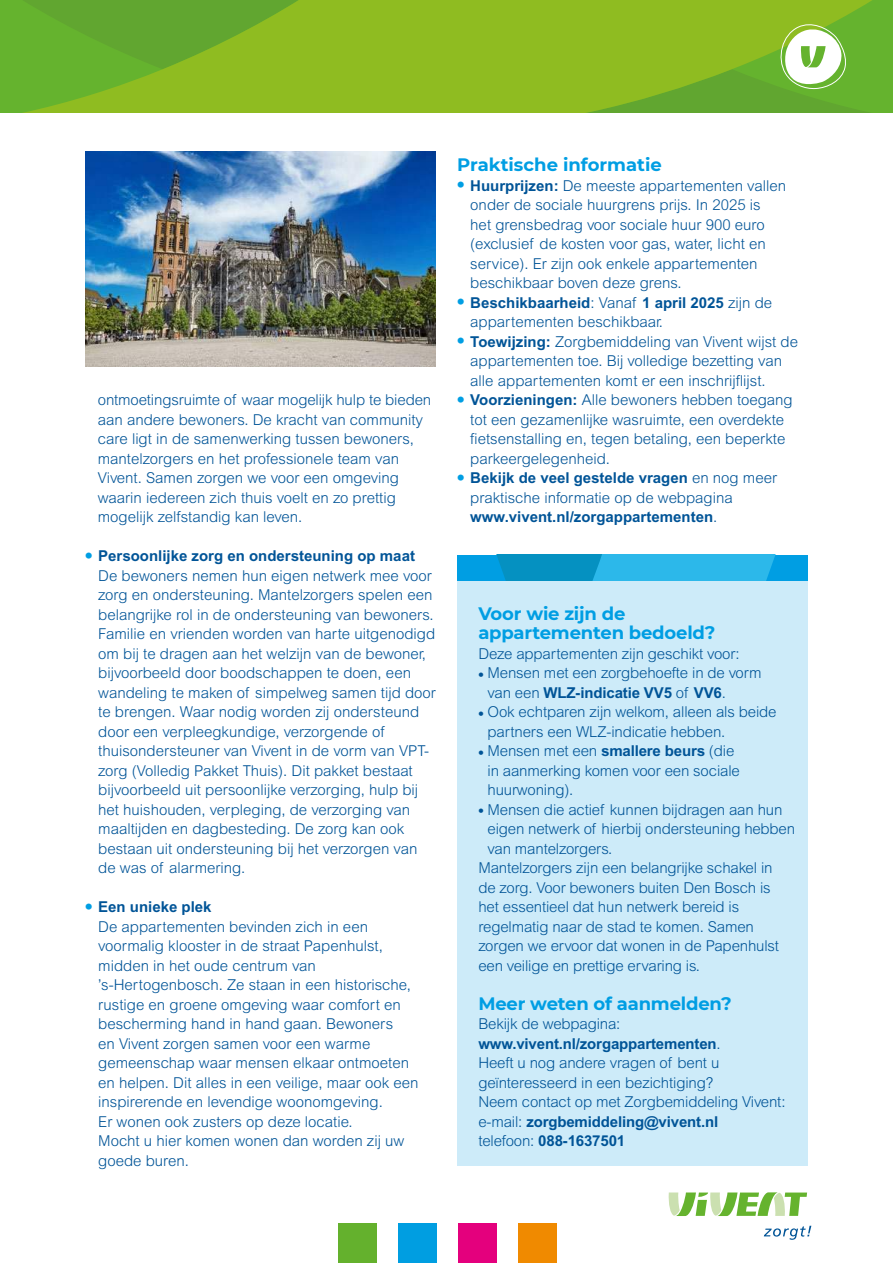
<style>
.page{position:relative;width:893px;height:1263px;background:#fff}
.page>*{position:absolute;margin:0;border:0;box-sizing:border-box;transform-origin:0 0}
.t1{font:700 18px/19.5px "Montserrat";letter-spacing:-.01em;color:#009ee3}
.t2{font:300 15px/19.5px "Arial MT Std";color:#005497}
.t3{font:700 15px/19.5px "Arial MT Std";color:#005497}
.s1{font-weight:700;font-size:21px;color:#009ee3}
.s2{font-weight:700}
.s3{font-size:21px;color:#009ee3}
.s4{font-weight:300}
</style>
<div class="page">
<svg style="left:0;top:0;width:893px;height:113px;background:#7fb626"></svg>
<svg style="left:444px;top:21px;width:449px;height:92px;background:#87bb31"></svg>
<div style="left:457px;top:581px;width:351px;height:585px;background:#cdebf9"></div>
<img style="left:85px;top:152px;width:351px;height:214px">
<svg style="left:457px;top:555px;width:351px;height:26px;background:#17a7dd"></svg>
<div style="left:338px;top:1224px;width:38px;height:39px;background:#64b12d"></div>
<div style="left:398px;top:1224px;width:39px;height:39px;background:#009ee1"></div>
<div style="left:458px;top:1224px;width:39px;height:39px;background:#e4007d"></div>
<div style="left:518px;top:1224px;width:39px;height:39px;background:#f08a00"></div>
<svg style="left:669px;top:1192px;width:138px;height:24px"></svg>
<svg style="left:764px;top:1226px;width:47px;height:14px"></svg>
<p class="t2" style="left:98px;top:391px;width:335px">ontmoetingsruimte of waar mogelijk hulp te bieden aan andere bewoners. De kracht van community care ligt in de samenwerking tussen bewoners, mantelzorgers en het professionele team van Vivent. Samen zorgen we voor een omgeving waarin iedereen zich thuis voelt en zo prettig mogelijk zelfstandig kan leven.</p>
<p class="t2" style="left:98px;top:547px;width:339px;text-indent:-13px"><span class="s1">•</span> <span class="s2">Persoonlijke zorg en ondersteuning op maat </span>De bewoners nemen hun eigen netwerk mee voor zorg en ondersteuning. Mantelzorgers spelen een belangrijke rol in de ondersteuning van bewoners.<br>Familie en vrienden worden van harte uitgenodigd om bij te dragen aan het welzijn van de bewoner, bijvoorbeeld door boodschappen te doen, een wandeling te maken of simpelweg samen tijd door te brengen. Waar nodig worden zij ondersteund door een verpleegkundige, verzorgende of thuisondersteuner van Vivent in de vorm van VPT&shy;zorg (Volledig Pakket Thuis). Dit pakket bestaat bijvoorbeeld uit persoonlijke verzorging, hulp bij het huishouden, verpleging, de verzorging van maaltijden en dagbesteding. De zorg kan ook bestaan uit ondersteuning bij het verzorgen van de was of alarmering.</p>
<p class="t2" style="left:98px;top:898px;width:322px;text-indent:-13px"><span class="s1">•</span> <span class="s2">Een unieke plek<br></span>De appartementen bevinden zich in een voormalig klooster in de straat Papenhulst, midden in het oude centrum van ’s-Hertogenbosch. Ze staan in een historische, rustige en groene omgeving waar comfort en bescherming hand in hand gaan. Bewoners<br>en Vivent zorgen samen voor een warme gemeenschap waar mensen elkaar ontmoeten en helpen. Dit alles in een veilige, maar ook een inspirerende en levendige woonomgeving.<br>Er wonen ook zusters op deze locatie.<br>Mocht u hier komen wonen dan worden zij uw goede buren.</p>
<p class="t1" style="left:457px;top:156px;width:206px">Praktische informatie</p>
<p class="t2" style="left:470px;top:177px;width:317px;text-indent:-13px"><span class="s1">•</span> <span class="s2">Huurprijzen:</span> De meeste appartementen vallen onder de sociale huurgrens prijs. In 2025 is<br>het grensbedrag voor sociale huur 900 euro (exclusief de kosten voor gas, water, licht en service). Er zijn ook enkele appartementen beschikbaar boven deze grens.</p>
<p class="t2" style="left:470px;top:294px;width:303px;text-indent:-13px"><span class="s1">•</span> <span class="s2">Beschikbaarheid</span>: Vanaf <span class="s2">1 april 2025</span> zijn de appartementen beschikbaar.</p>
<p class="t2" style="left:470px;top:333px;width:329px;text-indent:-13px"><span class="s1">•</span> <span class="s2">Toewijzing:</span> Zorgbemiddeling van Vivent wijst de appartementen toe. Bij volledige bezetting van alle appartementen komt er een inschrijflijst.</p>
<p class="t2" style="left:470px;top:391px;width:324px;text-indent:-13px"><span class="s1">•</span> <span class="s2">Voorzieningen:</span> Alle bewoners hebben toegang tot een gezamenlijke wasruimte, een overdekte fietsenstalling en, tegen betaling, een beperkte parkeergelegenheid.</p>
<p class="t3" style="left:470px;top:469px;width:308px;text-indent:-13px"><span class="s3">•</span> Bekijk de veel gestelde vragen <span class="s4">en nog meer praktische informatie op de webpagina </span>www.vivent.nl/zorgappartementen<span class="s4">.</span></p>
<p class="t1" style="left:478px;top:604px;width:239px">Voor wie zijn de appartementen bedoeld?</p>
<p class="t2" style="left:478px;top:645px;width:263px">Deze appartementen zijn geschikt voor:</p>
<p class="t2" style="left:487px;top:664px;width:276px;text-indent:-9px"><span class="s2">•</span> Mensen met een zorgbehoefte in de vorm van een <span class="s2">WLZ-indicatie VV5</span> of <span class="s2">VV6</span>.</p>
<p class="t2" style="left:487px;top:703px;width:291px;text-indent:-9px"><span class="s2">•</span> Ook echtparen zijn welkom, alleen als beide partners een WLZ-indicatie hebben.</p>
<p class="t2" style="left:487px;top:742px;width:254px;text-indent:-9px"><span class="s2">•</span> Mensen met een <span class="s2">smallere beurs</span> (die in aanmerking komen voor een sociale huurwoning).</p>
<p class="t2" style="left:478px;top:801px;width:306px"><span class="s2">•</span> Mensen die actief kunnen bijdragen aan hun</p>
<p class="t2" style="left:487px;top:820px;width:309px">eigen netwerk of hierbij ondersteuning hebben</p>
<p class="t2" style="left:487px;top:840px;width:126px">van mantelzorgers.</p>
<p class="t2" style="left:478px;top:859px;width:296px">Mantelzorgers zijn een belangrijke schakel in</p>
<p class="t2" style="left:478px;top:879px;width:294px">de zorg. Voor bewoners buiten Den Bosch is</p>
<p class="t2" style="left:478px;top:898px;width:262px">het essentieel dat hun netwerk bereid is</p>
<p class="t2" style="left:478px;top:918px;width:277px">regelmatig naar de stad te komen. Samen</p>
<p class="t2" style="left:478px;top:937px;width:302px">zorgen we ervoor dat wonen in de Papenhulst</p>
<p class="t2" style="left:478px;top:957px;width:223px">een veilige en prettige ervaring is.</p>
<p class="t1" style="left:478px;top:994px;width:255px">Meer weten of aanmelden?</p>
<p class="t2" style="left:478px;top:1015px;width:309px">Bekijk de webpagina: <span class="s2">www.vivent.nl/zorgappartementen</span>.<br>Heeft u nog andere vragen of bent u geïnteresseerd in een bezichtiging?<br>Neem contact op met Zorgbemiddeling Vivent: e-mail: <span class="s2">zorgbemiddeling@vivent.nl<br></span>telefoon: <span class="s2">088-1637501</span></p>
</div>
